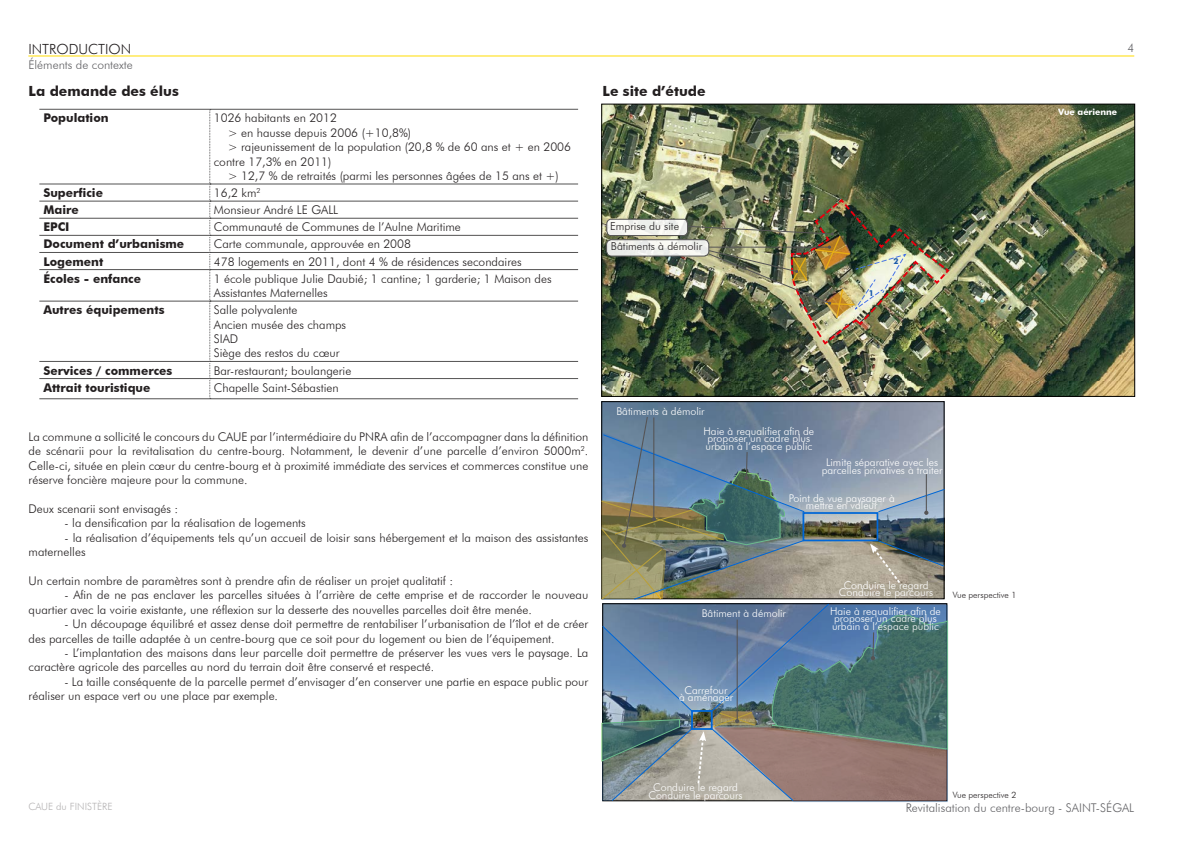
<style>
.page{position:relative;width:1191px;height:842px;background:#fff}
.page>*{position:absolute;margin:0;border:0;box-sizing:border-box;transform-origin:0 0}
.t1{font:700 14px "Futura BT";color:#231f20}
.t2{font:300 14px "Futura BT";color:#231f20}
.t3{font:300 12px/14.4px "Futura BT";color:#231f20}
.t4{font:700 12px "Futura BT";color:#231f20}
.t5{font:300 12px "Futura BT";color:#636366}
.t6{font:300 11px "Futura BT";color:#231f20}
.t7{font:300 10.6px/7.5px "Futura BT";color:#fff}
.t8{font:300 10px "Futura BT";color:#b4b2b3}
.t9{font:300 8.7px "Futura BT";color:#231f20}
.t10{font:700 8.7px "Futura BT";color:#fff}
.t11{font:700 8.2px "Futura BT";color:#1b5aa9}
</style>
<div class="page">
<hr style="left:28px;top:55px;width:1106px;height:1px;background:#ffdc01">
<hr style="left:39px;top:109px;width:171px;height:1px;background:#535252">
<hr style="left:210px;top:109px;width:368px;height:1px;background:#535252">
<hr style="left:39px;top:184px;width:171px;height:1px;background:#535252">
<hr style="left:210px;top:184px;width:368px;height:1px;background:#535252">
<hr style="left:39px;top:201px;width:171px;height:1px;background:#535252">
<hr style="left:210px;top:201px;width:368px;height:1px;background:#535252">
<hr style="left:39px;top:218px;width:171px;height:1px;background:#535252">
<hr style="left:210px;top:218px;width:368px;height:1px;background:#535252">
<hr style="left:39px;top:235px;width:171px;height:1px;background:#535252">
<hr style="left:210px;top:235px;width:368px;height:1px;background:#535252">
<hr style="left:39px;top:252px;width:171px;height:1px;background:#535252">
<hr style="left:210px;top:252px;width:368px;height:1px;background:#535252">
<hr style="left:39px;top:269px;width:171px;height:1px;background:#535252">
<hr style="left:210px;top:269px;width:368px;height:1px;background:#535252">
<hr style="left:39px;top:301px;width:171px;height:1px;background:#535252">
<hr style="left:210px;top:301px;width:368px;height:1px;background:#535252">
<hr style="left:39px;top:361px;width:171px;height:1px;background:#535252">
<hr style="left:210px;top:361px;width:368px;height:1px;background:#535252">
<hr style="left:39px;top:378px;width:171px;height:1px;background:#535252">
<hr style="left:210px;top:378px;width:368px;height:1px;background:#535252">
<hr style="left:39px;top:399px;width:171px;height:1px;background:#535252">
<hr style="left:210px;top:399px;width:368px;height:1px;background:#535252">
<svg style="left:210px;top:110px;width:1px;height:289px"></svg>
<img style="left:603px;top:106px;width:529px;height:288px">
<div style="left:601px;top:104px;width:533px;height:292px;border:1px solid #000"></div>
<img style="left:606px;top:198px;width:345px;height:148px">
<img style="left:603px;top:403px;width:339px;height:13px">
<img style="left:601px;top:416px;width:347px;height:386px">
<p class="t2" style="left:28px;top:40px;width:104px">INTRODUCTION</p>
<p class="t5" style="left:28px;top:57px;width:106px">Éléments de contexte</p>
<p class="t1" style="left:29px;top:82px;width:152px">La demande des élus</p>
<p class="t1" style="left:602px;top:82px;width:105px">Le site d’étude</p>
<p class="t4" style="left:43px;top:111px;width:67px">Population</p>
<p class="t3" style="left:214px;top:111px;width:125px">1026 habitants en 2012</p>
<p class="t3" style="left:228px;top:125px;width:185px">&gt; en hausse depuis 2006 (+10,8%)</p>
<p class="t3" style="left:214px;top:140px;width:359px;text-indent:14px">&gt; rajeunissement de la population (20,8 % de 60 ans et + en 2006 contre 17,3% en 2011)</p>
<p class="t3" style="left:228px;top:168px;width:333px">&gt; 12,7 % de retraités (parmi les personnes âgées de 15 ans et +)</p>
<p class="t4" style="left:43px;top:186px;width:61px">Superficie</p>
<p class="t3" style="left:214px;top:186px;width:48px">16,2 km<sup>2</sup></p>
<p class="t4" style="left:43px;top:203px;width:37px">Maire</p>
<p class="t3" style="left:214px;top:203px;width:126px">Monsieur André LE GALL</p>
<p class="t4" style="left:43px;top:220px;width:28px">EPCI</p>
<p class="t3" style="left:214px;top:220px;width:248px">Communauté de Communes de l’Aulne Maritime</p>
<p class="t4" style="left:43px;top:237px;width:142px">Document d’urbanisme</p>
<p class="t3" style="left:214px;top:237px;width:199px">Carte communale, approuvée en 2008</p>
<p class="t4" style="left:43px;top:254px;width:61px">Logement</p>
<p class="t3" style="left:214px;top:254px;width:309px">478 logements en 2011, dont 4 % de résidences secondaires</p>
<p class="t4" style="left:43px;top:271px;width:99px">Écoles - enfance</p>
<p class="t3" style="left:214px;top:271px;width:339px">1 école publique Julie Daubié; 1 cantine; 1 garderie; 1 Maison des<br>Assistantes Maternelles</p>
<p class="t4" style="left:43px;top:303px;width:123px">Autres équipements</p>
<p class="t3" style="left:214px;top:303px;width:85px">Salle polyvalente</p>
<p class="t3" style="left:214px;top:317px;width:134px">Ancien musée des champs</p>
<p class="t3" style="left:214px;top:331px;width:26px">SIAD</p>
<p class="t3" style="left:214px;top:346px;width:127px">Siège des restos du cœur</p>
<p class="t4" style="left:43px;top:363px;width:130px">Services / commerces</p>
<p class="t3" style="left:214px;top:363px;width:139px">Bar-restaurant; boulangerie</p>
<p class="t4" style="left:43px;top:380px;width:109px">Attrait touristique</p>
<p class="t3" style="left:214px;top:380px;width:126px">Chapelle Saint-Sébastien</p>
<p class="t6" style="left:610px;top:219px;width:70px">Emprise du site</p>
<p class="t6" style="left:611px;top:240px;width:93px">Bâtiments à démolir</p>
<p class="t7" style="left:616px;top:407px;width:90px">Bâtiments à démolir</p>
<p class="t11" style="left:869px;top:288px;width:7px">1</p>
<p class="t11" style="left:893px;top:256px;width:7px">2</p>
<p class="t3" style="left:29px;top:429px;width:561px;text-align:justify">La commune a sollicité le concours du CAUE par l’intermédiaire du PNRA afin de l’accompagner dans la définition de scénarii pour la revitalisation du centre-bourg. Notamment, le devenir d’une parcelle d’environ 5000m<sup>2</sup>.<br>Celle-ci, située en plein cœur du centre-bourg et à proximité immédiate des services et commerces constitue une réserve foncière majeure pour la commune.</p>
<p class="t3" style="left:29px;top:501px;width:151px">Deux scenarii sont envisagés :</p>
<p class="t3" style="left:65px;top:516px;width:243px">- la densification par la réalisation de logements</p>
<p class="t3" style="left:29px;top:530px;width:561px;text-indent:36px">- la réalisation d’équipements tels qu’un accueil de loisir sans hébergement et la maison des assistantes maternelles</p>
<p class="t3" style="left:29px;top:573px;width:426px">Un certain nombre de paramètres sont à prendre afin de réaliser un projet qualitatif :</p>
<p class="t3" style="left:29px;top:588px;width:561px;text-indent:36px">- Afin de ne pas enclaver les parcelles situées à l’arrière de cette emprise et de raccorder le nouveau quartier avec la voirie existante, une réflexion sur la desserte des nouvelles parcelles doit être menée.</p>
<p class="t3" style="left:29px;top:617px;width:561px;text-indent:36px">- Un découpage équilibré et assez dense doit permettre de rentabiliser l’urbanisation de l’îlot et de créer des parcelles de taille adaptée à un centre-bourg que ce soit pour du logement ou bien de l’équipement.</p>
<p class="t3" style="left:29px;top:645px;width:561px;text-indent:36px">- L’implantation des maisons dans leur parcelle doit permettre de préserver les vues vers le paysage. La caractère agricole des parcelles au nord du terrain doit être conservé et respecté.</p>
<p class="t3" style="left:29px;top:674px;width:561px;text-indent:36px">- La taille conséquente de la parcelle permet d’envisager d’en conserver une partie en espace public pour réaliser un espace vert ou une place par exemple.</p>
<p class="t7" style="left:703px;top:427px;width:112px">Haie à requalifier afin de proposer un cadre plus urbain à l’espace public</p>
<p class="t7" style="left:821px;top:459px;width:122px;text-align:center">Limite séparative avec les parcelles privatives à traiter</p>
<p class="t7" style="left:789px;top:494px;width:107px;text-align:center">Point de vue paysager à mettre en valeur</p>
<p class="t7" style="left:701px;top:609px;width:86px">Bâtiment à démolir</p>
<p class="t7" style="left:684px;top:686px;width:45px">Carrefour</p>
<p class="t7" style="left:679px;top:693px;width:55px">à aménager</p>
<p class="t7" style="left:843px;top:581px;width:86px">Conduire le regard</p>
<p class="t7" style="left:839px;top:589px;width:96px">Conduire le parcours</p>
<p class="t7" style="left:830px;top:607px;width:112px">Haie à requalifier afin de proposer un cadre plus urbain à l’espace public</p>
<p class="t9" style="left:952px;top:590px;width:65px">Vue perspective 1</p>
<p class="t5" style="left:1127px;top:41px;width:8px">4</p>
<p class="t10" style="left:1058px;top:107px;width:60px">Vue aérienne</p>
<p class="t7" style="left:653px;top:784px;width:86px">Conduire le regard</p>
<p class="t7" style="left:648px;top:791px;width:96px">Conduire le parcours</p>
<p class="t9" style="left:952px;top:789px;width:65px">Vue perspective 2</p>
<p class="t8" style="left:28px;top:801px;width:86px">CAUE du FINISTÈRE</p>
<p class="t5" style="left:905px;top:800px;width:230px">Revitalisation du centre-bourg - SAINT-SÉGAL</p>
</div>
